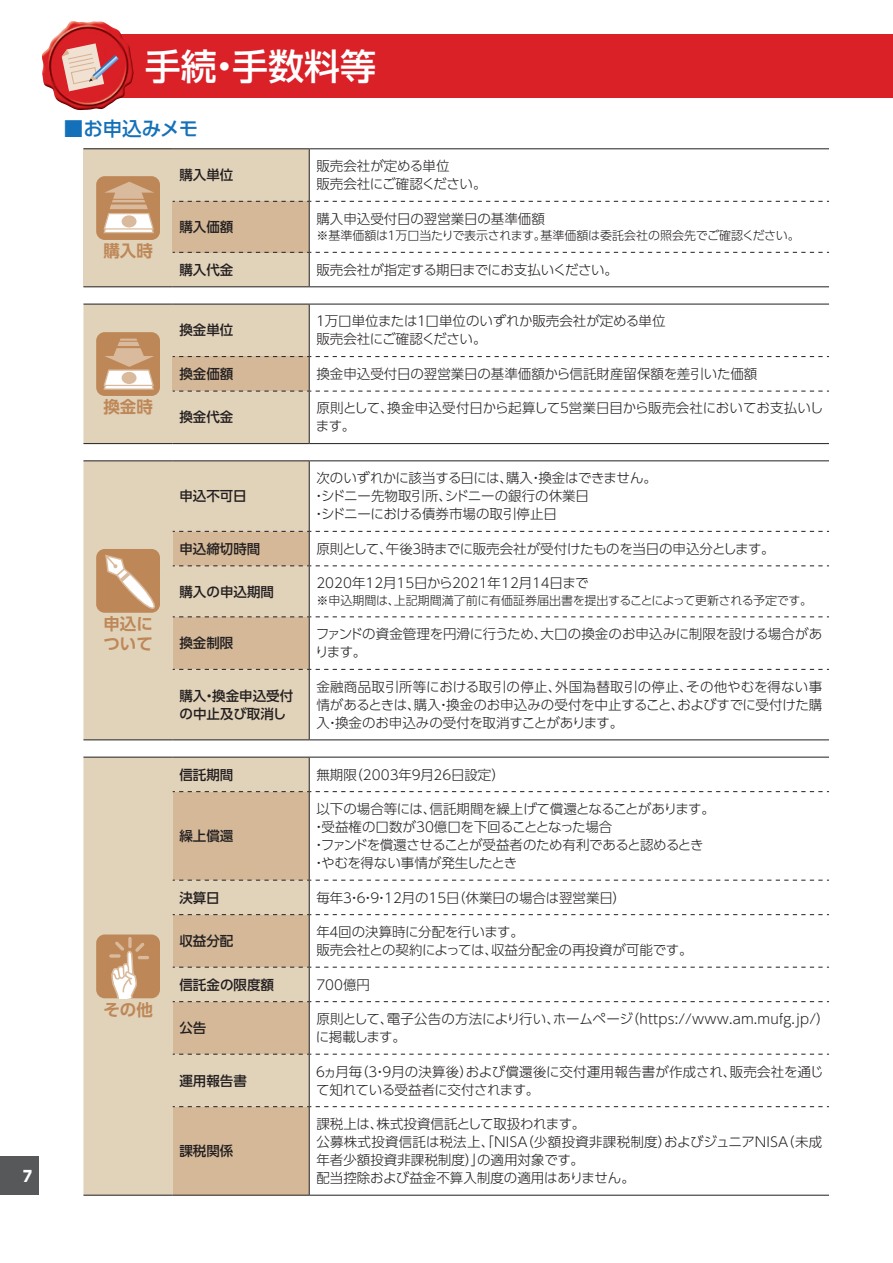
<style>
.page{position:relative;width:893px;height:1263px;background:#fff}
.page>*{position:absolute;margin:0;border:0;box-sizing:border-box;transform-origin:0 0}
.t1{font:500 36px "UD Shin Go Pro";color:#fff}
.t2{font:500 19.5px "UD Shin Go Pro";letter-spacing:-.005em;color:#1471b9}
.t3{font:700 16.5px/19.5px "UD Shin Go Pro De";color:#be8757}
.t4{font:800 15px "UD Shin Go Pro";color:#fff;scale:.9 1}
.t5{font:300 13.5px/18px "UD Shin Go Pro";color:#231f20}
.t6{font:300 13.5px/18px "UD Shin Go Pro";letter-spacing:-.02em;color:#231f20}
.t7{font:500 13.5px/18px "UD Shin Go Pro";color:#231f20}
.t8{font:300 13.5px "UD Shin Go Pro";letter-spacing:-.03em;color:#231f20}
.t9{font:300 12px "UD Shin Go Pro";letter-spacing:-.02em;color:#231f20}
</style>
<div class="page">
<div style="left:0;top:1157px;width:38px;height:38px;background:#57585a"></div>
<div style="left:83px;top:149px;width:90px;height:138px;background:#e1d2ba"></div>
<hr style="left:83px;top:148px;width:90px;height:1px;background:#231f20">
<hr style="left:83px;top:286px;width:90px;height:1px;background:#231f20">
<hr style="left:173px;top:148px;width:136px;height:1px;background:#231f20">
<hr style="left:309px;top:148px;width:520px;height:1px;background:#231f20">
<svg style="left:173px;top:149px;width:656px;height:138px"></svg>
<div style="left:96px;top:176px;width:64px;height:64px;background:#be8757;border-radius:9px"></div>
<svg style="left:103px;top:182px;width:51px;height:52px"></svg>
<svg style="left:83px;top:304px;width:746px;height:140px"></svg>
<div style="left:83px;top:461px;width:226px;height:278px;background:#e1d2ba"></div>
<hr style="left:83px;top:460px;width:90px;height:1px;background:#231f20">
<hr style="left:83px;top:739px;width:90px;height:1px;background:#231f20">
<hr style="left:173px;top:460px;width:136px;height:1px;background:#231f20">
<hr style="left:309px;top:460px;width:520px;height:1px;background:#231f20">
<hr style="left:309px;top:461px;width:1px;height:70px;background:#231f20">
<hr style="left:309px;top:670px;width:1px;height:69px;background:#231f20">
<hr style="left:173px;top:739px;width:136px;height:1px;background:#231f20">
<hr style="left:309px;top:739px;width:520px;height:1px;background:#231f20">
<svg style="left:173px;top:531px;width:656px;height:139px"></svg>
<div style="left:96px;top:549px;width:64px;height:64px;background:#be8757;border-radius:9px"></div>
<svg style="left:104px;top:553px;width:56px;height:63px"></svg>
<div style="left:83px;top:758px;width:226px;height:437px;background:#e1d2ba"></div>
<svg style="left:173px;top:792px;width:136px;height:403px;background:#d6bea1"></svg>
<hr style="left:83px;top:757px;width:90px;height:1px;background:#231f20">
<hr style="left:173px;top:757px;width:136px;height:1px;background:#231f20">
<hr style="left:309px;top:757px;width:520px;height:1px;background:#231f20">
<hr style="left:309px;top:757px;width:1px;height:34px;background:#231f20">
<hr style="left:309px;top:792px;width:1px;height:88px;background:#231f20">
<hr style="left:309px;top:880px;width:1px;height:34px;background:#231f20">
<hr style="left:309px;top:915px;width:1px;height:52px;background:#231f20">
<hr style="left:309px;top:967px;width:1px;height:34px;background:#231f20">
<hr style="left:309px;top:1002px;width:1px;height:52px;background:#231f20">
<hr style="left:309px;top:1054px;width:1px;height:52px;background:#231f20">
<hr style="left:309px;top:1107px;width:1px;height:88px;background:#231f20">
<svg style="left:173px;top:791px;width:656px;height:1px"></svg>
<svg style="left:173px;top:880px;width:656px;height:1px"></svg>
<svg style="left:173px;top:914px;width:656px;height:1px"></svg>
<svg style="left:173px;top:967px;width:656px;height:1px"></svg>
<svg style="left:173px;top:1001px;width:656px;height:1px"></svg>
<svg style="left:173px;top:1054px;width:656px;height:1px"></svg>
<svg style="left:173px;top:1106px;width:656px;height:1px"></svg>
<hr style="left:83px;top:1195px;width:90px;height:1px;background:#231f20">
<hr style="left:173px;top:1195px;width:136px;height:1px;background:#231f20">
<hr style="left:309px;top:1195px;width:520px;height:1px;background:#231f20">
<div style="left:96px;top:934px;width:64px;height:64px;background:#be8757;border-radius:9px"></div>
<svg style="left:128px;top:937px;width:4px;height:11px"></svg>
<svg style="left:111px;top:941px;width:38px;height:57px"></svg>
<div style="left:83px;top:34px;width:810px;height:64px;background:#da2128"></div>
<img style="left:42px;top:21px;width:92px;height:90px">
<svg style="left:62px;top:43px;width:57px;height:48px"></svg>
<p class="t4" style="left:23px;top:1163px;width:11px">7</p>
<h1 class="t1" style="left:145px;top:37px;width:233px">手続・手数料等</h1>
<h2 class="t2" style="left:64px;top:112px;width:136px">■お申込みメモ</h2>
<p class="t3" style="left:103px;top:241px;width:51px">購入時</p>
<p class="t3" style="left:103px;top:397px;width:51px">換金時</p>
<p class="t3" style="left:103px;top:614px;width:51px">申込について</p>
<p class="t3" style="left:103px;top:999px;width:51px">その他</p>
<p class="t7" style="left:179px;top:166px;width:55px">購入単位</p>
<p class="t5" style="left:316px;top:157px;width:172px">販売会社が定める単位<br>販売会社にご確認ください。</p>
<p class="t7" style="left:179px;top:217px;width:55px">購入価額</p>
<p class="t5" style="left:316px;top:209px;width:230px">購入申込受付日の翌営業日の基準価額</p>
<p class="t9" style="left:316px;top:226px;width:485px">※基準価額は１万口当たりで表示されます。基準価額は委託会社の照会先でご確認ください。</p>
<p class="t7" style="left:179px;top:260px;width:55px">購入代金</p>
<p class="t6" style="left:316px;top:260px;width:303px">販売会社が指定する期日までにお支払いください。</p>
<p class="t7" style="left:179px;top:321px;width:55px">換金単位</p>
<p class="t5" style="left:314px;top:312px;width:353px">１万口単位または１口単位のいずれか販売会社が定める単位販売会社にご確認ください。</p>
<p class="t7" style="left:179px;top:364px;width:55px">換金価額</p>
<p class="t5" style="left:316px;top:364px;width:442px">換金申込受付日の翌営業日の基準価額から信託財産留保額を差引いた価額</p>
<p class="t7" style="left:179px;top:408px;width:55px">換金代金</p>
<p class="t5" style="left:316px;top:399px;width:509px">原則として、換金申込受付日から起算して５営業日目から販売会社においてお支払いします。</p>
<p class="t7" style="left:179px;top:487px;width:69px">申込不可日</p>
<p class="t5" style="left:312px;top:469px;width:346px;text-indent:4px">次のいずれかに該当する日には、購入・換金はできません。・シドニー先物取引所、シドニーの銀行の休業日<br>・シドニーにおける債券市場の取引停止日</p>
<p class="t7" style="left:179px;top:539px;width:82px">申込締切時間</p>
<p class="t8" style="left:316px;top:538px;width:460px">原則として、午後３時までに販売会社が受付けたものを当日の申込分とします。</p>
<p class="t7" style="left:179px;top:582px;width:96px">購入の申込期間</p>
<p class="t5" style="left:316px;top:574px;width:274px">2020年12月15日から2021年12月14日まで</p>
<p class="t9" style="left:316px;top:591px;width:497px">※申込期間は、上記期間満了前に有価証券届出書を提出することによって更新される予定です。</p>
<p class="t7" style="left:179px;top:634px;width:55px">換金制限</p>
<p class="t5" style="left:315px;top:625px;width:509px">ファンドの資金管理を円滑に行うため、大口の換金のお申込みに制限を設ける場合があります。</p>
<p class="t7" style="left:179px;top:686px;width:115px">購入・換金申込受付の中止及び取消し</p>
<p class="t5" style="left:316px;top:677px;width:507px;text-align:justify">金融商品取引所等における取引の停止、外国為替取引の停止、その他やむを得ない事情があるときは、購入・換金のお申込みの受付を中止すること、およびすでに受付けた購入・換金のお申込みの受付を取消すことがあります。</p>
<p class="t7" style="left:179px;top:765px;width:55px">信託期間</p>
<p class="t5" style="left:316px;top:765px;width:190px">無期限（2003年９月26日設定）</p>
<p class="t7" style="left:179px;top:826px;width:55px">繰上償還</p>
<p class="t6" style="left:312px;top:799px;width:404px;text-indent:4px">以下の場合等には、信託期間を繰上げて償還となることがあります。・受益権の口数が30億口を下回ることとなった場合<br>・ファンドを償還させることが受益者のため有利であると認めるとき・やむを得ない事情が発生したとき</p>
<p class="t7" style="left:179px;top:888px;width:42px">決算日</p>
<p class="t5" style="left:316px;top:888px;width:311px">毎年３・６・９・12月の15日（休業日の場合は翌営業日）</p>
<p class="t7" style="left:179px;top:931px;width:55px">収益分配</p>
<p class="t5" style="left:316px;top:922px;width:378px">年４回の決算時に分配を行います。<br>販売会社との契約によっては、収益分配金の再投資が可能です。</p>
<p class="t7" style="left:179px;top:975px;width:96px">信託金の限度額</p>
<p class="t5" style="left:316px;top:975px;width:55px">700億円</p>
<p class="t7" style="left:179px;top:1018px;width:28px">公告</p>
<p class="t5" style="left:316px;top:1009px;width:515px">原則として、電子公告の方法により行い、ホームページ（https://www.am.mufg.jp/）に掲載します。</p>
<p class="t7" style="left:179px;top:1071px;width:69px">運用報告書</p>
<p class="t5" style="left:314px;top:1062px;width:511px">６ヵ月毎（３・９月の決算後）および償還後に交付運用報告書が作成され、販売会社を通じて知れている受益者に交付されます。</p>
<p class="t7" style="left:179px;top:1141px;width:55px">課税関係</p>
<p class="t5" style="left:316px;top:1114px;width:507px">課税上は、株式投資信託として取扱われます。<br>公募株式投資信託は税法上、「ＮＩＳＡ（少額投資非課税制度）およびジュニアＮＩＳＡ（未成年者少額投資非課税制度）」の適用対象です。<br>配当控除および益金不算入制度の適用はありません。</p>
</div>
